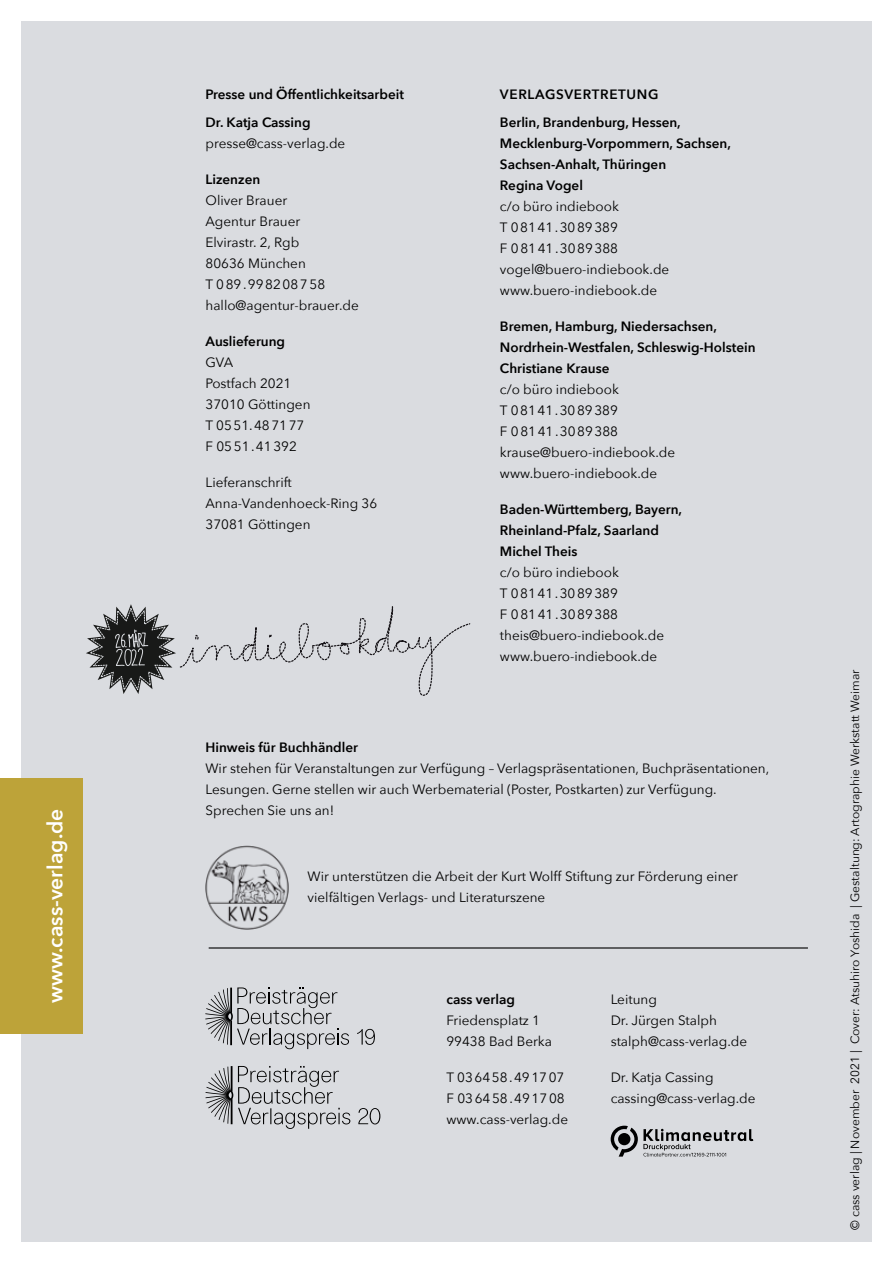
<style>
.page{position:relative;width:893px;height:1263px;background:#fff}
.page>*{position:absolute;margin:0;border:0;box-sizing:border-box;transform-origin:0 0}
.t1{font:600 21px "Avenir Next";color:#fff}
.t2{font:13.5px/21px "Avenir Next";color:#000}
.t3{font:600 13.5px/21px "Avenir Next";color:#000}
.t4{font:12px "Avenir Next";color:#000}
</style>
<div class="page">
<div style="left:21px;top:21px;width:851px;height:1221px;background:#dadce0"></div>
<hr style="left:209px;top:947px;width:599px;height:1px;background:#000">
<img style="left:206px;top:845px;width:83px;height:84px">
<svg style="left:611px;top:1126px;width:142px;height:30px"></svg>
<svg style="left:205px;top:987px;width:176px;height:142px"></svg>
<div style="left:0;top:778px;width:83px;height:255px;background:#bda339"></div>
<svg style="left:86px;top:604px;width:385px;height:92px"></svg>
<h1 class="t1" style="left:37px;top:1003px;width:196px;rotate:-90deg">www.cass-verlag.de</h1>
<p class="t3" style="left:206px;top:79px;width:200px;line-height:28.5px">Presse und Öffentlichkeitsarbeit<br>Dr. Katja Cassing</p>
<p class="t2" style="left:206px;top:132px;width:141px">presse@cass-verlag.de</p>
<p class="t3" style="left:206px;top:169px;width:56px">Lizenzen</p>
<p class="t2" style="left:206px;top:189px;width:155px">Oliver Brauer<br>Agentur Brauer<br>Elvirastr. 2, Rgb<br>80636 München<br>T 089.998208758 hallo@agentur-brauer.de</p>
<p class="t3" style="left:206px;top:331px;width:81px">Auslieferung</p>
<p class="t2" style="left:206px;top:351px;width:107px">GVA<br>Postfach 2021<br>37010 Göttingen<br>T 0551.487177<br>F 0551.41392</p>
<p class="t2" style="left:206px;top:471px;width:173px">Lieferanschrift<br>Anna-Vandenhoeck-Ring 36<br>37081 Göttingen</p>
<p class="t3" style="left:500px;top:79px;width:182px;line-height:28.5px">VERLAGSVERTRETUNG<br>Berlin, Brandenburg, Hessen,</p>
<p class="t3" style="left:500px;top:133px;width:232px">Mecklenburg-Vorpommern, Sachsen,<br>Sachsen-Anhalt, Thüringen<br>Regina Vogel</p>
<p class="t2" style="left:500px;top:195px;width:171px">c/o büro indiebook<br>T 08141.3089389<br>F 08141.3089388 vogel@buero-indiebook.de www.buero-indiebook.de</p>
<p class="t3" style="left:500px;top:316px;width:257px">Bremen, Hamburg, Niedersachsen,<br>Nordrhein-Westfalen, Schleswig-Holstein<br>Christiane Krause</p>
<p class="t2" style="left:500px;top:378px;width:177px">c/o büro indiebook<br>T 08141.3089389<br>F 08141.3089388 krause@buero-indiebook.de www.buero-indiebook.de</p>
<p class="t3" style="left:500px;top:499px;width:184px">Baden-Württemberg, Bayern,<br>Rheinland-Pfalz, Saarland<br>Michel Theis</p>
<p class="t2" style="left:500px;top:561px;width:166px">c/o büro indiebook<br>T 08141.3089389<br>F 08141.3089388 theis@buero-indiebook.de www.buero-indiebook.de</p>
<p class="t3" style="left:206px;top:737px;width:154px">Hinweis für Buchhändler</p>
<p class="t2" style="left:206px;top:758px;width:565px">Wir stehen für Veranstaltungen zur Verfügung – Verlagspräsentationen, Buchpräsentationen,<br>Lesungen. Gerne stellen wir auch Werbematerial (Poster, Postkarten) zur Verfügung.<br>Sprechen Sie uns an!</p>
<p class="t2" style="left:308px;top:866px;width:432px">Wir unterstützen die Arbeit der Kurt Wolff Stiftung zur Förderung einer vielfältigen Verlags- und Literaturszene</p>
<p class="t3" style="left:446px;top:989px;width:70px">cass verlag</p>
<p class="t2" style="left:446px;top:1009px;width:107px">Friedensplatz 1<br>99438 Bad Berka</p>
<p class="t2" style="left:446px;top:1066px;width:123px">T 036458.491707<br>F 036458.491708 www.cass-verlag.de</p>
<p class="t2" style="left:611px;top:988px;width:138px">Leitung<br>Dr. Jürgen Stalph stalph@cass-verlag.de</p>
<p class="t2" style="left:611px;top:1067px;width:146px">Dr. Katja Cassing cassing@cass-verlag.de</p>
<p class="t4" style="left:845px;top:1230px;width:562px;rotate:-90deg">© cass verlag | November 2021 | Cover: Atsuhiro Yoshida | Gestaltung: Artographie Werkstatt Weimar</p>
</div>
